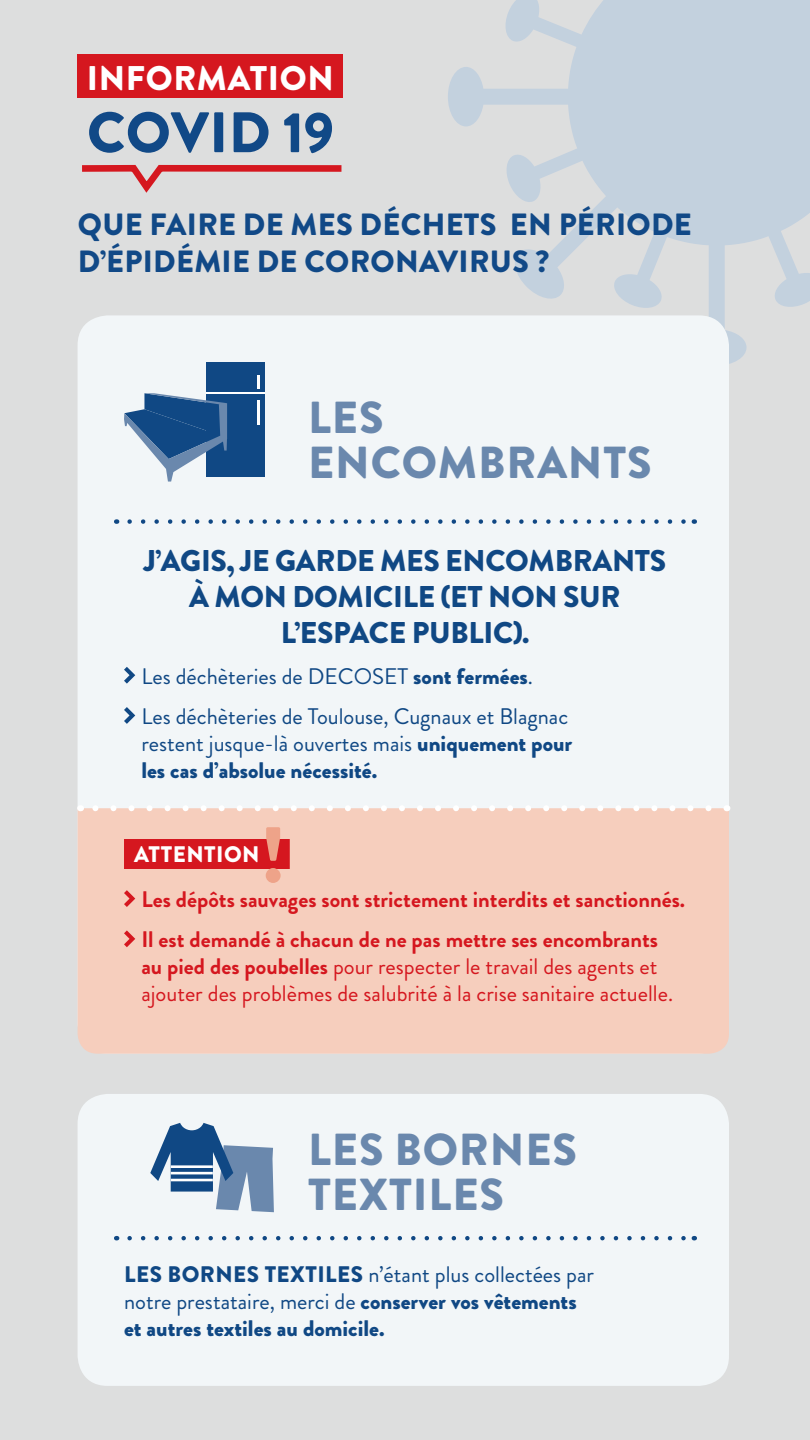
<style>
.page{position:relative;width:810px;height:1440px;background:#dddede}
.page>*{position:absolute;margin:0;border:0;box-sizing:border-box;transform-origin:0 0}
.t1{font:900 78.53px "Brandon Grotesque";color:#eea389}
.t2{font:900 57px "Brandon Grotesque";letter-spacing:.005em;color:#114987}
.t3{font:900 44.78px/45px "Brandon Grotesque";letter-spacing:.02em;color:#6a88ad}
.t4{font:900 34.2px "Brandon Grotesque";letter-spacing:.02em;color:#fff}
.t5{font:900 30.67px/36.8px "Brandon Grotesque";letter-spacing:.01em;color:#114987}
.t6{font:900 30px/36px "Brandon Grotesque";letter-spacing:-.01em;color:#104884;text-align:center}
.t7{font:900 22.5px/27px "Brandon Grotesque";color:#104884}
.t8{font:22.5px/27px "Brandon Grotesque";color:#d5171f}
.t9{font:700 22.5px/40.3px "Brandon Grotesque";color:#d5171f}
.t10{font:22.5px/40.3px "Brandon Grotesque";color:#104884}
.t11{font:900 22.5px "Brandon Grotesque";letter-spacing:.02em;color:#fff}
.s1{font-weight:900}
.s2{font-weight:400}
.s3{font-weight:700}
</style>
<div class="page">
<svg style="left:448px;top:0;width:362px;height:364px;fill:#c3d1de"></svg>
<div style="left:78px;top:54px;width:265px;height:44px;background:#d5171f"></div>
<svg style="left:82px;top:164px;width:260px;height:29px"></svg>
<div style="left:78px;top:315px;width:651px;height:739px;background:#f2f6f8;border-radius:30px"></div>
<div style="left:78px;top:1094px;width:651px;height:292px;background:#f2f6f8;border-radius:30px"></div>
<svg style="left:124px;top:667px;width:11px;height:17px"></svg>
<svg style="left:124px;top:707px;width:11px;height:17px"></svg>
<svg style="left:130px;top:519px;width:556px;height:5px"></svg>
<svg style="left:130px;top:1236px;width:556px;height:4px"></svg>
<div style="left:78px;top:808px;width:651px;height:246px;background:#f6cebd"></div>
<div style="left:124px;top:839px;width:166px;height:30px;background:#d5171f"></div>
<svg style="left:124px;top:890px;width:11px;height:17px"></svg>
<svg style="left:124px;top:930px;width:11px;height:17px"></svg>
<svg style="left:89px;top:806px;width:620px;height:5px"></svg>
<div style="left:206px;top:362px;width:58px;height:114px;background:#104884"></div>
<hr style="left:206px;top:392px;width:58px;height:1px;background:#fff">
<hr style="left:257px;top:400px;width:3px;height:25px;background:#fff">
<svg style="left:257px;top:376px;width:3px;height:13px"></svg>
<svg style="left:124px;top:393px;width:103px;height:89px"></svg>
<svg style="left:150px;top:1123px;width:124px;height:89px"></svg>
<hr style="left:171px;top:1165px;width:42px;height:3px;background:#fff">
<hr style="left:171px;top:1172px;width:42px;height:2px;background:#fff">
<hr style="left:171px;top:1179px;width:42px;height:2px;background:#fff">
<h3 class="t4" style="left:87px;top:54px;width:249px">INFORMATION</h3>
<h2 class="t2" style="left:87px;top:92px;width:249px">COVID 19</h2>
<h3 class="t5" style="left:78px;top:207px;width:616px">QUE FAIRE DE MES DÉCHETS EN PÉRIODE<br>D’ÉPIDÉMIE DE CORONAVIRUS ?</h3>
<h3 class="t3" style="left:308px;top:396px;width:345px">LES<br>ENCOMBRANTS</h3>
<h3 class="t6" style="left:143px;top:543px;width:525px">J’AGIS, JE GARDE MES ENCOMBRANTS<br>À MON DOMICILE (ET NON SUR<br>L’ESPACE PUBLIC).</h3>
<p class="t10" style="left:141px;top:656px;width:428px">Les déchèteries de DECOSET <span class="s1">sont fermées</span>.<br>Les déchèteries de Toulouse, Cugnaux et Blagnac</p>
<p class="t7" style="left:141px;top:730px;width:433px"><span class="s2">restent jusque-là ouvertes mais</span> uniquement pour les cas d’absolue nécessité.</p>
<h1 class="t1" style="left:261px;top:799px;width:26px">!</h1>
<p class="t11" style="left:134px;top:838px;width:127px">ATTENTION</p>
<p class="t9" style="left:141px;top:879px;width:545px">Les dépôts sauvages sont strictement interdits et sanctionnés.<br>Il est demandé à chacun de ne pas mettre ses encombrants</p>
<p class="t8" style="left:141px;top:953px;width:533px"><span class="s3">au pied des poubelles</span> pour respecter le travail des agents et ajouter des problèmes de salubrité à la crise sanitaire actuelle.</p>
<h3 class="t3" style="left:308px;top:1128px;width:270px">LES BORNES<br>TEXTILES</h3>
<p class="t7" style="left:124px;top:1261px;width:472px">LES BORNES TEXTILES <span class="s2">n’étant plus collectées par notre prestataire, merci de</span> conserver vos vêtements et autres textiles au domicile.</p>
</div>
